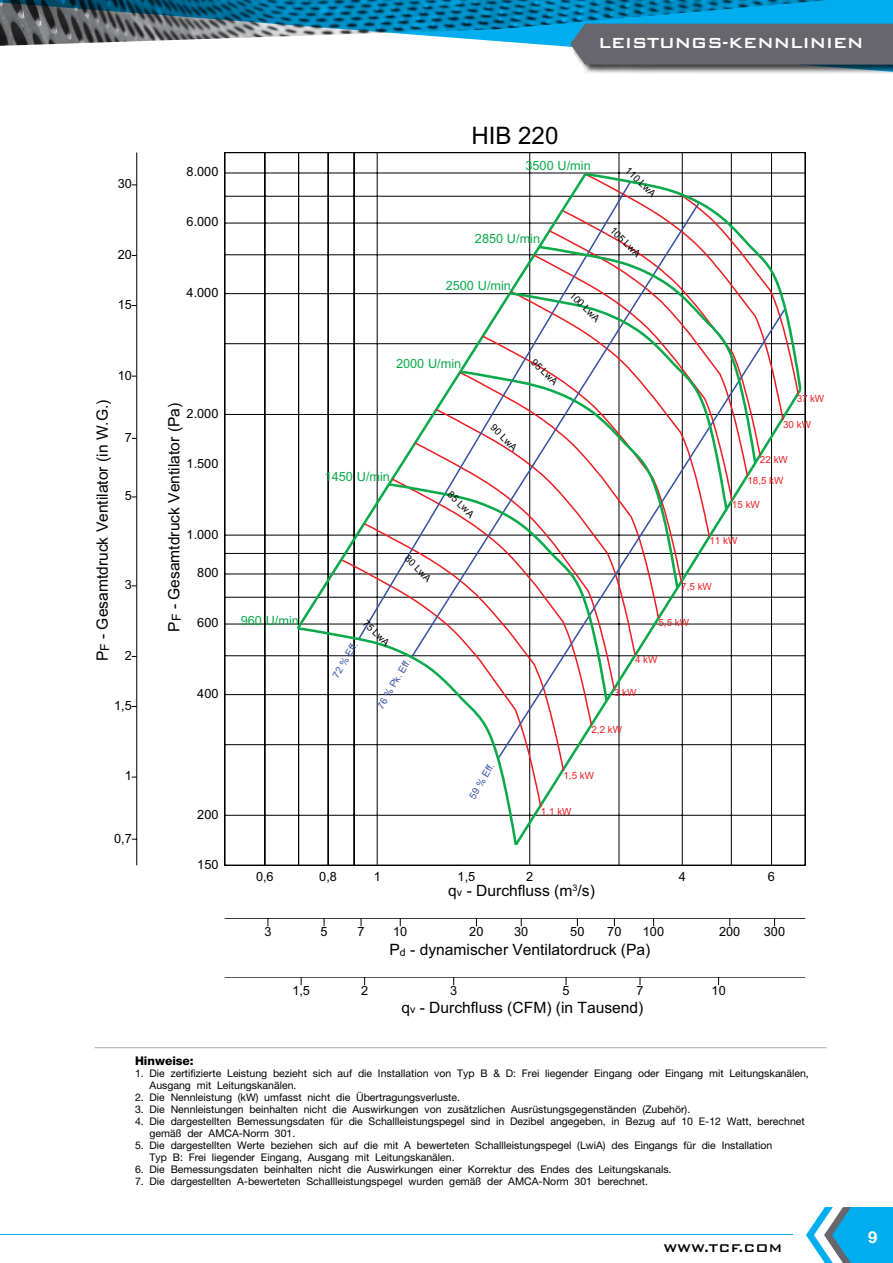
<style>
.page{position:relative;width:893px;height:1263px;background:#fff}
.page>*{position:absolute;margin:0;border:0;box-sizing:border-box;transform-origin:0 0}
.t1{font:24.15px "Arial";color:#000}
.t2{font:500 19.5px "Bank Gothic BT";letter-spacing:-.03em;color:#fff}
.t3{font:700 16.5px "Helvetica Neue";color:#fff}
.t4{font:15.6px "Arial";color:#000}
.t5{font:500 15px "Bank Gothic BT";color:#000}
.t6{font:12.75px "Arial";color:#000}
.t7{font:12.75px "Arial";color:#0aaa4b}
.t8{font:800 12px "Helvetica Neue";color:#000}
.t9{font:10.5px/12px "Helvetica Neue";color:#000}
.t10{font:9.9px "Arial";color:#ed1f24}
.t11{font:9.9px "Arial";color:#000}
.t12{font:9.9px "Arial";color:#3953a4}
.s1{font-size:10.65px}
</style>
<div class="page">
<svg style="left:0;top:0;width:893px;height:47px;background:#3b8eae"></svg>
<div style="left:570px;top:23px;width:323px;height:51px;background:#000;opacity:.75"></div>
<div style="left:570px;top:24px;width:323px;height:41px;background:#66666c"></div>
<svg style="left:806px;top:1207px;width:87px;height:56px"></svg>
<hr style="left:0;top:1234px;width:793px;height:1px;background:#00aeef">
<hr style="left:94px;top:1047px;width:733px;height:1px;background:#a7a9ac">
<hr style="left:225px;top:865px;width:580px;height:1px;background:#000">
<hr style="left:224px;top:152px;width:1px;height:713px;background:#000">
<hr style="left:377px;top:152px;width:1px;height:713px;background:#000">
<hr style="left:529px;top:152px;width:1px;height:713px;background:#000">
<hr style="left:619px;top:152px;width:1px;height:713px;background:#000">
<hr style="left:682px;top:152px;width:1px;height:713px;background:#000">
<hr style="left:731px;top:152px;width:1px;height:713px;background:#000">
<hr style="left:771px;top:152px;width:1px;height:713px;background:#000">
<hr style="left:805px;top:152px;width:1px;height:713px;background:#000">
<hr style="left:265px;top:152px;width:1px;height:713px;background:#000">
<hr style="left:298px;top:152px;width:1px;height:713px;background:#000">
<hr style="left:328px;top:152px;width:1px;height:713px;background:#000">
<hr style="left:354px;top:152px;width:1px;height:713px;background:#000">
<hr style="left:225px;top:815px;width:580px;height:1px;background:#000">
<hr style="left:225px;top:744px;width:580px;height:1px;background:#000">
<hr style="left:225px;top:694px;width:580px;height:1px;background:#000">
<hr style="left:225px;top:655px;width:580px;height:1px;background:#000">
<hr style="left:225px;top:624px;width:580px;height:1px;background:#000">
<hr style="left:225px;top:597px;width:580px;height:1px;background:#000">
<hr style="left:225px;top:574px;width:580px;height:1px;background:#000">
<hr style="left:225px;top:553px;width:580px;height:1px;background:#000">
<hr style="left:225px;top:535px;width:580px;height:1px;background:#000">
<hr style="left:225px;top:414px;width:580px;height:1px;background:#000">
<hr style="left:225px;top:343px;width:580px;height:1px;background:#000">
<hr style="left:225px;top:293px;width:580px;height:1px;background:#000">
<hr style="left:225px;top:255px;width:580px;height:1px;background:#000">
<hr style="left:225px;top:223px;width:580px;height:1px;background:#000">
<hr style="left:225px;top:196px;width:580px;height:1px;background:#000">
<hr style="left:225px;top:173px;width:580px;height:1px;background:#000">
<hr style="left:225px;top:864px;width:580px;height:1px;background:#000">
<hr style="left:804px;top:152px;width:1px;height:713px;background:#000">
<hr style="left:225px;top:152px;width:580px;height:1px;background:#000">
<hr style="left:225px;top:152px;width:1px;height:713px;background:#000">
<svg style="left:295px;top:171px;width:508px;height:677px"></svg>
<hr style="left:225px;top:918px;width:580px;height:1px;background:#000">
<hr style="left:225px;top:977px;width:580px;height:1px;background:#000">
<hr style="left:136px;top:152px;width:1px;height:713px;background:#000">
<p class="t6" style="left:118px;top:175px;width:16px">30</p>
<p class="t6" style="left:118px;top:246px;width:16px">20</p>
<p class="t6" style="left:118px;top:296px;width:16px">15</p>
<p class="t6" style="left:118px;top:367px;width:16px">10</p>
<h3 class="t4" style="left:92px;top:661px;width:263px;rotate:-90deg">P<sub>F</sub> - Gesamtdruck Ventilator (in W.G.)</h3>
<p class="t6" style="left:125px;top:429px;width:9px">7</p>
<p class="t6" style="left:125px;top:487px;width:9px">5</p>
<p class="t6" style="left:125px;top:576px;width:9px">3</p>
<p class="t6" style="left:125px;top:647px;width:9px">2</p>
<p class="t6" style="left:114px;top:697px;width:19px">1,5</p>
<p class="t6" style="left:125px;top:768px;width:9px">1</p>
<p class="t6" style="left:114px;top:830px;width:19px">0,7</p>
<h2 class="t2" style="left:598px;top:32px;width:267px">LEISTUNGS-KENNLINIEN</h2>
<p class="t6" style="left:187px;top:164px;width:33px">8.000</p>
<p class="t6" style="left:187px;top:214px;width:33px">6.000</p>
<p class="t6" style="left:187px;top:284px;width:33px">4.000</p>
<h3 class="t4" style="left:164px;top:632px;width:230px;rotate:-90deg">P<sub>F</sub> - Gesamtdruck Ventilator (Pa)</h3>
<p class="t6" style="left:187px;top:405px;width:33px">2.000</p>
<p class="t6" style="left:187px;top:455px;width:33px">1.500</p>
<p class="t6" style="left:187px;top:526px;width:33px">1.000</p>
<p class="t6" style="left:197px;top:564px;width:23px">800</p>
<p class="t6" style="left:197px;top:615px;width:23px">600</p>
<p class="t6" style="left:197px;top:685px;width:23px">400</p>
<p class="t6" style="left:197px;top:806px;width:23px">200</p>
<p class="t6" style="left:197px;top:856px;width:23px">150</p>
<p class="t7" style="left:241px;top:612px;width:60px">960 U/min</p>
<h1 class="t1" style="left:471px;top:120px;width:88px">HIB 220</h1>
<p class="t7" style="left:525px;top:157px;width:67px">3500 U/min</p>
<p class="t11" style="left:632px;top:164px;width:40px;rotate:45deg">110 LwA</p>
<p class="t7" style="left:475px;top:230px;width:67px">2850 U/min</p>
<p class="t7" style="left:446px;top:277px;width:67px">2500 U/min</p>
<p class="t11" style="left:616px;top:224px;width:40px;rotate:45deg">105 LwA</p>
<p class="t11" style="left:576px;top:289px;width:40px;rotate:45deg">100 LwA</p>
<p class="t7" style="left:396px;top:355px;width:67px">2000 U/min</p>
<p class="t7" style="left:325px;top:468px;width:67px">1450 U/min</p>
<p class="t11" style="left:411px;top:552px;width:34px;rotate:45deg">80 LwA</p>
<p class="t11" style="left:369px;top:617px;width:34px;rotate:45deg">75 LwA</p>
<p class="t12" style="left:330px;top:674px;width:41px;rotate:-60deg">72 % Eff.</p>
<p class="t12" style="left:374px;top:705px;width:58px;rotate:-60deg">76 % Pk. Eff.</p>
<p class="t11" style="left:454px;top:488px;width:34px;rotate:45deg">85 LwA</p>
<p class="t11" style="left:538px;top:356px;width:34px;rotate:45deg">95 LwA</p>
<p class="t11" style="left:497px;top:421px;width:34px;rotate:45deg">90 LwA</p>
<p class="t10" style="left:797px;top:392px;width:29px">37 kW</p>
<p class="t10" style="left:783px;top:418px;width:29px">30 kW</p>
<p class="t10" style="left:760px;top:453px;width:29px">22 kW</p>
<p class="t10" style="left:747px;top:474px;width:38px">18,5 kW</p>
<p class="t10" style="left:732px;top:498px;width:29px">15 kW</p>
<p class="t10" style="left:709px;top:534px;width:29px">11 kW</p>
<p class="t10" style="left:681px;top:580px;width:32px">7,5 kW</p>
<p class="t10" style="left:658px;top:616px;width:32px">5,5 kW</p>
<p class="t10" style="left:635px;top:653px;width:24px">4 kW</p>
<p class="t10" style="left:614px;top:686px;width:24px">3 kW</p>
<p class="t12" style="left:466px;top:795px;width:41px;rotate:-60deg">59 % Eff.</p>
<p class="t10" style="left:591px;top:723px;width:32px">2,2 kW</p>
<p class="t10" style="left:563px;top:769px;width:32px">1,5 kW</p>
<p class="t10" style="left:541px;top:805px;width:32px">1,1 kW</p>
<p class="t6" style="left:256px;top:868px;width:19px">0,6</p>
<p class="t6" style="left:319px;top:868px;width:19px">0,8</p>
<p class="t6" style="left:374px;top:868px;width:9px">1</p>
<p class="t6" style="left:458px;top:868px;width:19px">1,5</p>
<p class="t6" style="left:526px;top:868px;width:9px">2</p>
<p class="t6" style="left:679px;top:868px;width:9px">4</p>
<p class="t6" style="left:768px;top:868px;width:9px">6</p>
<h3 class="t4" style="left:448px;top:881px;width:148px">q<span class="s1">v</span> - Durchfluss (m<sup>3</sup>/s)</h3>
<p class="t6" style="left:264px;top:923px;width:9px">3</p>
<p class="t6" style="left:320px;top:923px;width:9px">5</p>
<p class="t6" style="left:357px;top:923px;width:9px">7</p>
<p class="t6" style="left:393px;top:923px;width:16px">10</p>
<p class="t6" style="left:469px;top:923px;width:16px">20</p>
<p class="t6" style="left:514px;top:923px;width:16px">30</p>
<p class="t6" style="left:570px;top:923px;width:16px">50</p>
<p class="t6" style="left:607px;top:923px;width:16px">70</p>
<p class="t6" style="left:643px;top:923px;width:23px">100</p>
<p class="t6" style="left:719px;top:923px;width:23px">200</p>
<p class="t6" style="left:764px;top:923px;width:23px">300</p>
<h3 class="t4" style="left:389px;top:939px;width:263px">P<sub>d</sub> - dynamischer Ventilatordruck (Pa)</h3>
<p class="t6" style="left:292px;top:982px;width:19px">1,5</p>
<p class="t6" style="left:361px;top:982px;width:9px">2</p>
<p class="t6" style="left:450px;top:982px;width:9px">3</p>
<p class="t6" style="left:562px;top:982px;width:9px">5</p>
<p class="t6" style="left:636px;top:982px;width:9px">7</p>
<p class="t6" style="left:712px;top:982px;width:16px">10</p>
<h3 class="t4" style="left:401px;top:997px;width:244px">q<span class="s1">v</span> - Durchfluss (CFM) (in Tausend)</h3>
<p class="t8" style="left:135px;top:1054px;width:60px">Hinweise:</p>
<p class="t9" style="left:150px;top:1067px;width:661px;text-indent:-15px">1. Die zertifizierte Leistung bezieht sich auf die Installation von Typ B &amp; D: Frei liegender Eingang oder Eingang mit Leitungskanälen,<br>Ausgang mit Leitungskanälen.</p>
<p class="t9" style="left:135px;top:1091px;width:327px">2. Die Nennleistung (kW) umfasst nicht die Übertragungsverluste.</p>
<p class="t9" style="left:135px;top:1103px;width:557px">3. Die Nennleistungen beinhalten nicht die Auswirkungen von zusätzlichen Ausrüstungsgegenständen (Zubehör).</p>
<p class="t9" style="left:150px;top:1115px;width:657px;text-indent:-15px">4. Die dargestellten Bemessungsdaten für die Schallleistungspegel sind in Dezibel angegeben, in Bezug auf 10 E-12 Watt, berechnet gemäß der AMCA-Norm 301.</p>
<p class="t9" style="left:150px;top:1139px;width:624px;text-indent:-15px">5. Die dargestellten Werte beziehen sich auf die mit A bewerteten Schallleistungspegel (LwiA) des Eingangs für die Installation<br>Typ B: Frei liegender Eingang, Ausgang mit Leitungskanälen.</p>
<p class="t9" style="left:135px;top:1163px;width:538px">6. Die Bemessungsdaten beinhalten nicht die Auswirkungen einer Korrektur des Endes des Leitungskanals.</p>
<p class="t9" style="left:135px;top:1175px;width:514px">7. Die dargestellten A-bewerteten Schallleistungspegel wurden gemäß der AMCA-Norm 301 berechnet.</p>
<h3 class="t5" style="left:663px;top:1240px;width:121px">WWW.TCF.COM</h3>
<h3 class="t3" style="left:868px;top:1227px;width:11px">9</h3>
</div>
